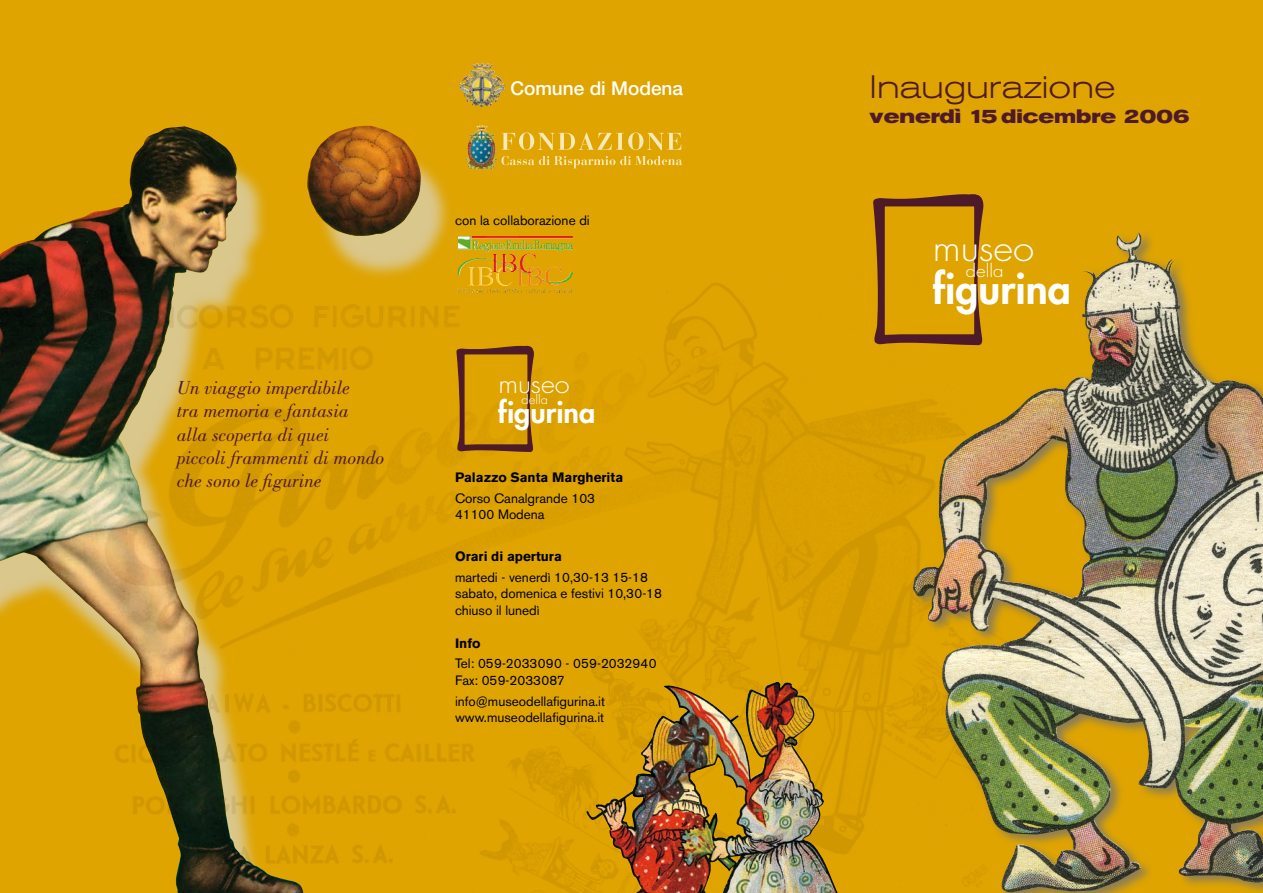
<style>
.page{position:relative;width:1263px;height:893px;background:#dfa400}
.page>*{position:absolute;margin:0;border:0;box-sizing:border-box;transform-origin:0 0}
.t1{font:800 40.5px "Futura";color:#fff}
.t2{font:300 35.7px "Futura";color:#fff;scale:1.08 1}
.t3{font:300 expanded 32.25px "Akzidenz Grotesk BE";color:#4e1a2a}
.t4{font:800 28.5px "Futura";color:#fff}
.t5{font:300 25.05px "Futura";color:#fff;scale:1.08 1}
.t6{font:italic 19.5px/23.4px "Bodoni";color:#4e1a2a}
.t7{font:700 expanded 19.35px "Akzidenz Grotesk BE";color:#4e1a2a}
.t8{font:500 19.05px "Helvetica Neue";color:#fff}
.t9{font:300 17.25px "Futura";color:#fff;scale:1.08 1}
.t10{font:13.5px/16.5px "Akzidenz Grotesk BE";color:#000}
.t11{font:700 13.5px "Akzidenz Grotesk BE";color:#000}
.t12{font:300 12.15px "Futura";color:#fff;scale:1.08 1}
</style>
<div class="page">
<div style="left:0;top:146px;width:456px;height:747px;background:#d9d0b0;opacity:.8"></div>
<img style="left:0;top:126px;width:243px;height:730px">
<img style="left:78px;top:272px;width:832px;height:621px">
<svg style="left:872px;top:194px;width:112px;height:152px"></svg>
<img style="left:586px;top:681px;width:256px;height:212px">
<img style="left:472px;top:63px;width:21px;height:8px">
<svg style="left:455px;top:345px;width:79px;height:108px"></svg>
<img style="left:458px;top:236px;width:115px;height:17px">
<div style="left:910px;top:229px;width:353px;height:664px;background:#707173;opacity:.75"></div>
<img style="left:922px;top:232px;width:341px;height:448px">
<svg style="left:501px;top:132px;width:180px;height:18px"></svg>
<svg style="left:501px;top:156px;width:181px;height:12px"></svg>
<svg style="left:476px;top:125px;width:12px;height:7px"></svg>
<h3 class="t6" style="left:177px;top:376px;width:209px">Un viaggio imperdibile<br>tra memoria e fantasia<br>alla scoperta di quei<br>piccoli frammenti di mondo che sono le figurine</h3>
<h3 class="t8" style="left:510px;top:77px;width:174px">Comune di Modena</h3>
<p class="t10" style="left:455px;top:212px;width:136px">con la collaborazione di</p>
<h3 class="t5" style="left:498px;top:369px;width:68px">museo</h3>
<h3 class="t4" style="left:498px;top:395px;width:99px">figurina</h3>
<p class="t12" style="left:521px;top:392px;width:26px">della</p>
<p class="t11" style="left:455px;top:470px;width:170px">Palazzo Santa Margherita</p>
<p class="t10" style="left:455px;top:490px;width:142px">Corso Canalgrande 103<br>41100 Modena</p>
<p class="t11" style="left:455px;top:548px;width:108px">Orari di apertura</p>
<p class="t10" style="left:455px;top:569px;width:208px">martedi - venerdì 10,30-13 15-18 sabato, domenica e festivi 10,30-18 chiuso il lunedì</p>
<p class="t11" style="left:455px;top:635px;width:27px">Info</p>
<p class="t10" style="left:455px;top:655px;width:203px">Tel: 059-2033090 - 059-2032940<br>Fax: 059-2033087</p>
<p class="t10" style="left:455px;top:693px;width:151px">info@museodellafigurina.it www.museodellafigurina.it</p>
<h3 class="t3" style="left:870px;top:68px;width:248px">Inaugurazione</h3>
<h3 class="t7" style="left:870px;top:105px;width:322px">venerdì 15 dicembre 2006</h3>
<h2 class="t2" style="left:933px;top:227px;width:95px">museo</h2>
<h1 class="t1" style="left:933px;top:264px;width:140px">figurina</h1>
<p class="t9" style="left:966px;top:261px;width:37px">della</p>
</div>
